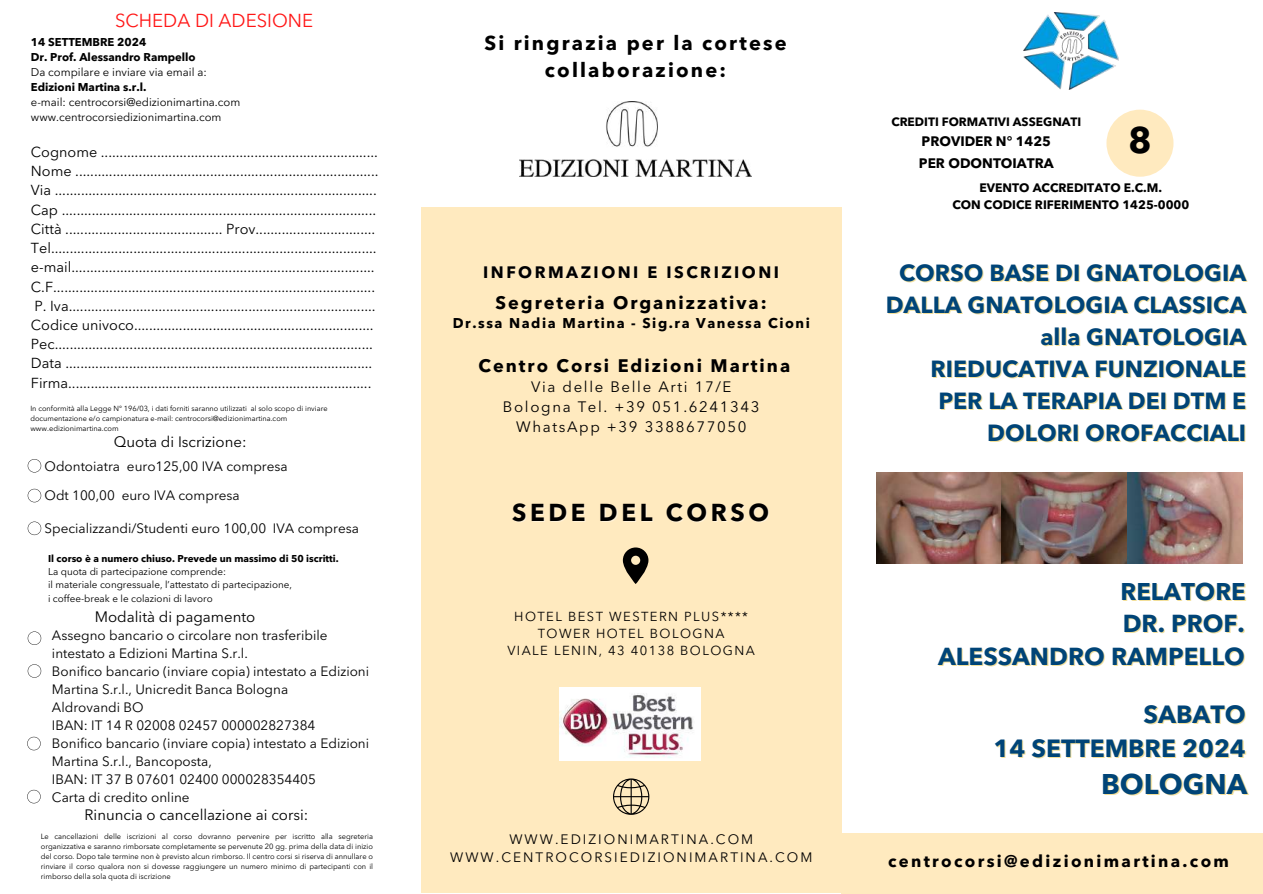
<style>
.page{position:relative;width:1263px;height:894px;background:#fff}
.page>*{position:absolute;margin:0;border:0;box-sizing:border-box;transform-origin:0 0}
.t1{font:700 36.75px "Avenir Next LT Pro";color:#000}
.t2{font:700 28.2px "Avenir Next LT Pro";color:#047}
.t3{font:700 24.6px/33.8px "Avenir Next LT Pro";color:#047;text-align:right}
.t4{font:700 24.3px/33.2px "Avenir Next LT Pro";color:#047;text-align:right}
.t5{font:700 24.3px "Avenir Next LT Pro";letter-spacing:.15em;color:#000}
.t6{font:700 24px "Avenir Next LT Pro";color:#047}
.t7{font:700 23.1px/32px "Avenir Next LT Pro";color:#047;text-align:right}
.t8{font:700 19.95px/27px "Avenir Next LT Pro";letter-spacing:.11em;color:#000;text-align:center}
.t9{font:18.6px "Avenir Next LT Pro";color:#ff1616}
.t10{font:700 18px "Avenir Next LT Pro";letter-spacing:.11em;color:#000}
.t11{font:700 16.65px "Avenir Next LT Pro";letter-spacing:.14em;color:#000}
.t12{font:700 16.5px "Avenir Next LT Pro";letter-spacing:.15em;color:#000}
.t13{font:15px "Avenir Next LT Pro";color:#000}
.t14{font:15px/20.2px "Avenir Next LT Pro";letter-spacing:.11em;color:#000;text-align:center}
.t15{font:14.4px/19.2px "Avenir Next LT Pro";color:#000}
.t16{font:700 14.1px "Avenir Next LT Pro";letter-spacing:.11em;color:#000}
.t17{font:700 13.65px "Avenir Next LT Pro";color:#000}
.t18{font:13.5px/18px "Avenir Next LT Pro";color:#000}
.t19{font:13.5px/18px "Avenir Next LT Pro";letter-spacing:.15em;color:#000;text-align:center}
.t20{font:13.05px/17.2px "Avenir Next LT Pro";letter-spacing:.11em;color:#000;text-align:center}
.t21{font:700 12.15px/16.2px "Avenir Next LT Pro";color:#000;text-align:center}
.t22{font:700 12px "Avenir Next LT Pro";color:#000}
.t23{font:11.25px/15px "Avenir Next LT Pro";color:#000}
.t24{font:700 11.25px/15px "Avenir Next LT Pro";color:#000}
.t25{font:9.9px/13.2px "Avenir Next LT Pro";color:#000}
.t26{font:700 9.9px "Avenir Next LT Pro";color:#000}
.t27{font:7.5px/10.1px "Avenir Next LT Pro";color:#000;text-align:justify}
.t28{font:7.35px/9.8px "Avenir Next LT Pro";color:#000}
</style>
<div class="page">
<svg style="left:28px;top:459px;width:13px;height:13px"></svg>
<svg style="left:28px;top:488px;width:13px;height:14px"></svg>
<svg style="left:28px;top:631px;width:13px;height:13px"></svg>
<svg style="left:28px;top:664px;width:13px;height:13px"></svg>
<svg style="left:27px;top:736px;width:14px;height:14px"></svg>
<div style="left:421px;top:207px;width:421px;height:685px;background:#ffeabf"></div>
<img style="left:520px;top:101px;width:232px;height:76px">
<svg style="left:623px;top:547px;width:25px;height:37px"></svg>
<svg style="left:613px;top:778px;width:36px;height:36px"></svg>
<div style="left:842px;top:833px;width:421px;height:60px;background:#ffeabf"></div>
<svg style="left:27px;top:789px;width:14px;height:14px"></svg>
<div style="left:1106px;top:110px;width:67px;height:67px;background:#ffeabf;border-radius:50%"></div>
<img style="left:1023px;top:12px;width:96px;height:78px">
<img style="left:559px;top:687px;width:141px;height:73px">
<img style="left:1126px;top:472px;width:117px;height:91px">
<img style="left:1000px;top:472px;width:126px;height:91px">
<img style="left:876px;top:472px;width:124px;height:91px">
<svg style="left:28px;top:521px;width:13px;height:14px"></svg>
<p class="t9" style="left:115px;top:13px;width:200px">SCHEDA DI ADESIONE</p>
<p class="t24" style="left:31px;top:35px;width:166px">14 SETTEMBRE 2024<br>Dr. Prof. Alessandro Rampello</p>
<p class="t23" style="left:31px;top:65px;width:177px">Da compilare e inviare via email a:</p>
<p class="t24" style="left:31px;top:80px;width:117px">Edizioni Martina s.r.l.</p>
<p class="t23" style="left:31px;top:95px;width:211px">e-mail: centrocorsi@edizionimartina.com www.centrocorsiedizionimartina.com</p>
<p class="t15" style="left:31px;top:144px;width:349px">Cognome ..........................................................................<br>Nome .................................................................................<br>Via ......................................................................................<br>Cap ....................................................................................<br>Città .......................................... Prov................................<br>Tel....................................................................................... e-mail.................................................................................<br>C.F......................................................................................<br>P. Iva..................................................................................<br>Codice univoco................................................................<br>Pec.....................................................................................<br>Data ..................................................................................<br>Firma.................................................................................</p>
<p class="t28" style="left:30px;top:404px;width:299px">In conformità alla Legge N° 196/03, i dati forniti saranno utilizzati al solo scopo di inviare documentazione e/o campionatura e-mail: centrocorsi@edizionimartina.com</p>
<p class="t27" style="left:30px;top:424px;width:90px">www.edizionimartina.com</p>
<p class="t13" style="left:114px;top:435px;width:134px">Quota di Iscrizione:</p>
<p class="t18" style="left:45px;top:458px;width:245px">Odontoiatra euro125,00 IVA compresa</p>
<p class="t18" style="left:45px;top:487px;width:197px">Odt 100,00 euro IVA compresa</p>
<p class="t18" style="left:45px;top:520px;width:316px">Specializzandi/Studenti euro 100,00 IVA compresa</p>
<p class="t26" style="left:48px;top:554px;width:292px">Il corso è a numero chiuso. Prevede un massimo di 50 iscritti.</p>
<p class="t25" style="left:48px;top:566px;width:246px">La quota di partecipazione comprende:<br>il materiale congressuale, l’attestato di partecipazione, i coffee-break e le colazioni di lavoro</p>
<p class="t13" style="left:95px;top:611px;width:162px">Modalità di pagamento</p>
<p class="t18" style="left:52px;top:627px;width:319px">Assegno bancario o circolare non trasferibile intestato a Edizioni Martina S.r.l.<br>Bonifico bancario (inviare copia) intestato a Edizioni Martina S.r.l., Unicredit Banca Bologna<br>Aldrovandi BO<br>IBAN: IT 14 R 02008 02457 000002827384<br>Bonifico bancario (inviare copia) intestato a Edizioni Martina S.r.l., Bancoposta,<br>IBAN: IT 37 B 07601 02400 000028354405<br>Carta di credito online</p>
<p class="t13" style="left:85px;top:808px;width:225px">Rinuncia o cancellazione ai corsi:</p>
<p class="t27" style="left:41px;top:832px;width:334px">Le cancellazioni delle iscrizioni al corso dovranno pervenire per iscritto alla segreteria organizzativa e saranno rimborsate completamente se pervenute 20 gg. prima della data di inizio del corso. Dopo tale termine non è previsto alcun rimborso. Il centro corsi si riserva di annullare o rinviare il corso qualora non si dovesse raggiungere un numero minimo di partecipanti con il rimborso della sola quota di iscrizione</p>
<h3 class="t8" style="left:484px;top:31px;width:304px">Si ringrazia per la cortese collaborazione:</h3>
<p class="t12" style="left:483px;top:265px;width:297px">INFORMAZIONI E ISCRIZIONI</p>
<p class="t10" style="left:496px;top:295px;width:273px">Segreteria Organizzativa:</p>
<p class="t16" style="left:453px;top:317px;width:358px">Dr.ssa Nadia Martina - Sig.ra Vanessa Cioni</p>
<p class="t10" style="left:479px;top:358px;width:313px">Centro Corsi Edizioni Martina</p>
<p class="t14" style="left:503px;top:378px;width:258px">Via delle Belle Arti 17/E<br>Bologna Tel. +39 051.6241343<br>WhatsApp +39 3388677050</p>
<h3 class="t5" style="left:512px;top:502px;width:259px">SEDE DEL CORSO</h3>
<p class="t20" style="left:507px;top:608px;width:249px">HOTEL BEST WESTERN PLUS****<br>TOWER HOTEL BOLOGNA<br>VIALE LENIN, 43 40138 BOLOGNA</p>
<p class="t19" style="left:450px;top:831px;width:364px">WWW.EDIZIONIMARTINA.COM<br>WWW.CENTROCORSIEDIZIONIMARTINA.COM</p>
<p class="t22" style="left:891px;top:117px;width:192px">CREDITI FORMATIVI ASSEGNATI</p>
<h1 class="t1" style="left:1128px;top:125px;width:25px">8</h1>
<p class="t17" style="left:922px;top:136px;width:131px">PROVIDER N° 1425</p>
<p class="t21" style="left:952px;top:181px;width:238px">EVENTO ACCREDITATO E.C.M.<br>CON CODICE RIFERIMENTO 1425-0000</p>
<p class="t17" style="left:919px;top:157px;width:136px">PER ODONTOIATRA</p>
<h3 class="t7" style="left:886px;top:259px;width:362px">CORSO BASE DI GNATOLOGIA<br>DALLA GNATOLOGIA CLASSICA alla GNATOLOGIA<br>RIEDUCATIVA FUNZIONALE<br>PER LA TERAPIA DEI DTM E<br>DOLORI OROFACCIALI</h3>
<h3 class="t6" style="left:1120px;top:582px;width:127px">RELATORE</h3>
<h3 class="t4" style="left:938px;top:609px;width:308px">DR. PROF.<br>ALESSANDRO RAMPELLO</h3>
<h3 class="t3" style="left:993px;top:699px;width:254px">SABATO<br>14 SETTEMBRE 2024</h3>
<h2 class="t2" style="left:1101px;top:772px;width:148px">BOLOGNA</h2>
<p class="t11" style="left:888px;top:854px;width:342px">centrocorsi@edizionimartina.com</p>
</div>
